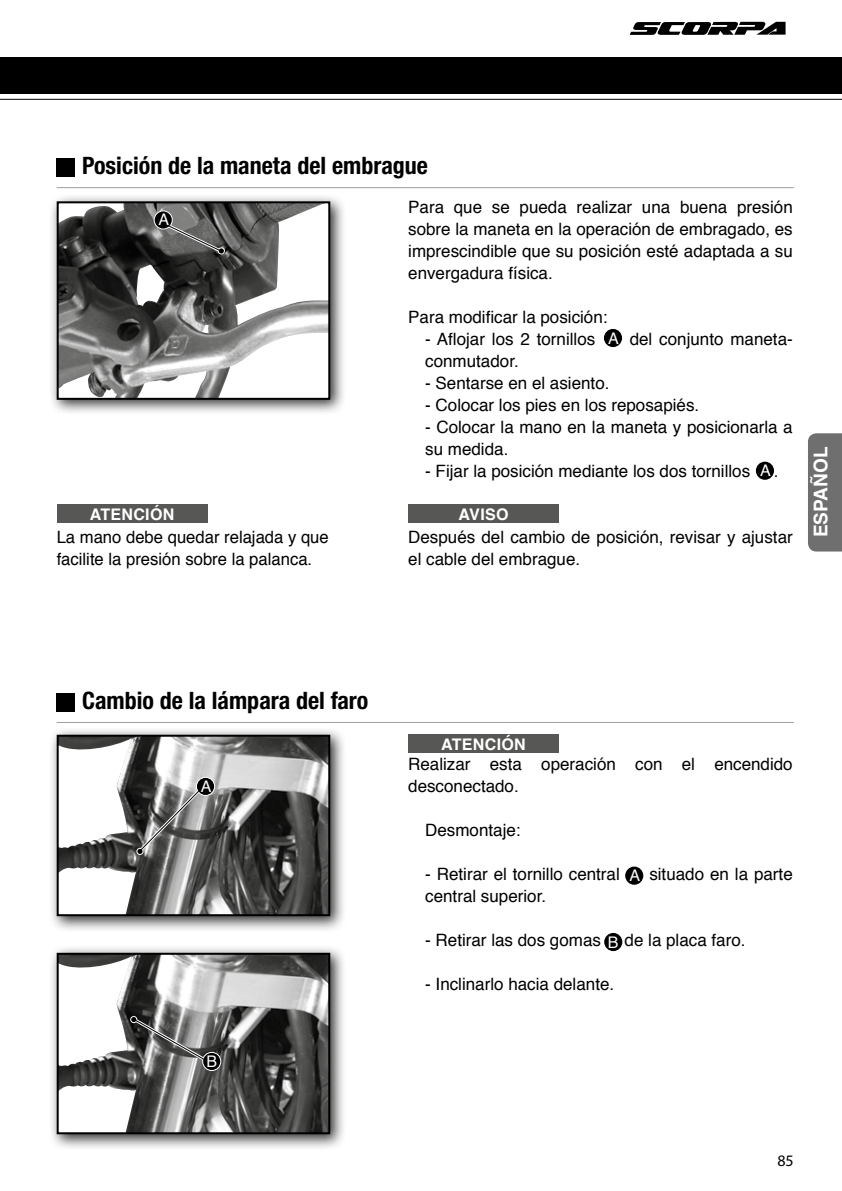
<style>
.page{position:relative;width:842px;height:1191px;background:#fff}
.page>*{position:absolute;margin:0;border:0;box-sizing:border-box;transform-origin:0 0}
.t1{font:700 condensed 24px "Helvetica Neue LT Pro";color:#000}
.t2{font:700 19px "Helvetica";color:#fff}
.t3{font:17px/22px "Helvetica";color:#000}
.t4{font:700 16px "Helvetica";letter-spacing:.02em;color:#fff}
.t5{font:16px "Helvetica";color:#fff}
.t6{font:16px "Myriad Pro";color:#000}
.s1{font-size:17px;color:#000}
</style>
<div class="page">
<div style="left:0;top:57px;width:842px;height:37px;background:#000"></div>
<hr style="left:0;top:99px;width:842px;height:1px;background:#000">
<svg style="left:630px;top:22px;width:155px;height:13px"></svg>
<div style="left:57px;top:505px;width:150px;height:18px;background:#575756"></div>
<hr style="left:57px;top:187px;width:737px;height:1px;background:#9d9d9c">
<hr style="left:57px;top:722px;width:737px;height:1px;background:#9d9d9c">
<div style="left:57px;top:158px;width:18px;height:18px;background:#000"></div>
<div style="left:57px;top:693px;width:18px;height:18px;background:#000"></div>
<div style="left:408px;top:505px;width:151px;height:18px;background:#575756"></div>
<div style="left:408px;top:734px;width:151px;height:18px;background:#575756"></div>
<div style="left:49px;top:726px;width:298px;height:206px;background:#000;opacity:.8"></div>
<img style="left:60px;top:737px;width:267px;height:176px">
<div style="left:57px;top:734px;width:273px;height:182px;border:2px solid #000"></div>
<div style="left:196px;top:777px;width:19px;height:18px;background:#000;border-radius:50%"></div>
<div style="left:196px;top:777px;width:19px;height:19px;border:1px solid #fff;border-radius:50%"></div>
<svg style="left:135px;top:786px;width:68px;height:69px;background:#767575"></svg>
<div style="left:49px;top:193px;width:298px;height:223px;background:#000;opacity:.8"></div>
<img style="left:60px;top:204px;width:267px;height:193px">
<div style="left:57px;top:201px;width:273px;height:199px;border:2px solid #000"></div>
<div style="left:154px;top:211px;width:18px;height:18px;background:#000;border-radius:50%"></div>
<div style="left:154px;top:210px;width:19px;height:19px;border:1px solid #fff;border-radius:50%"></div>
<svg style="left:165px;top:222px;width:60px;height:33px;background:#696968"></svg>
<div style="left:49px;top:944px;width:298px;height:206px;background:#000;opacity:.8"></div>
<img style="left:60px;top:955px;width:267px;height:176px">
<div style="left:57px;top:952px;width:273px;height:182px;border:2px solid #000"></div>
<div style="left:203px;top:1052px;width:18px;height:18px;background:#000;border-radius:50%"></div>
<div style="left:202px;top:1052px;width:19px;height:19px;border:1px solid #fff;border-radius:50%"></div>
<svg style="left:130px;top:1015px;width:82px;height:50px;background:#717170"></svg>
<div style="left:808px;top:433px;width:34px;height:118px;background:#706f6f"></div>
<div style="left:604px;top:329px;width:18px;height:18px;background:#000;border-radius:50%"></div>
<div style="left:756px;top:461px;width:18px;height:19px;background:#000;border-radius:50%"></div>
<div style="left:625px;top:866px;width:18px;height:18px;background:#000;border-radius:50%"></div>
<div style="left:604px;top:933px;width:18px;height:18px;background:#000;border-radius:50%"></div>
<h1 class="t1" style="left:82px;top:151px;width:347px">Posición de la maneta del embrague</h1>
<p class="t5" style="left:159px;top:207px;width:12px">A</p>
<p class="t4" style="left:90px;top:501px;width:86px">ATENCIÓN</p>
<p class="t3" style="left:57px;top:526px;width:274px">La mano debe quedar relajada y que facilite la presión sobre la palanca.</p>
<p class="t3" style="left:408px;top:197px;width:386px;text-align:justify">Para que se pueda realizar una buena presión sobre la maneta en la operación de embragado, es imprescindible que su posición esté adaptada a su envergadura física.</p>
<p class="t3" style="left:408px;top:307px;width:201px">Para modificar la posición:</p>
<p class="t3" style="left:425px;top:329px;width:172px">- Aflojar los 2 tornillos</p>
<p class="t3" style="left:630px;top:329px;width:165px">del conjunto maneta-</p>
<p class="t3" style="left:425px;top:351px;width:95px">conmutador.</p>
<p class="t3" style="left:425px;top:373px;width:186px">- Sentarse en el asiento.</p>
<p class="t3" style="left:425px;top:395px;width:275px">- Colocar los pies en los reposapiés.</p>
<p class="t3" style="left:425px;top:417px;width:369px">- Colocar la mano en la maneta y posicionarla a su medida.</p>
<p class="t3" style="left:425px;top:461px;width:326px">- Fijar la posición mediante los dos tornillos</p>
<p class="t5" style="left:760px;top:458px;width:20px">A<span class="s1">.</span></p>
<p class="t5" style="left:608px;top:325px;width:12px">A</p>
<p class="t4" style="left:458px;top:501px;width:52px">AVISO</p>
<p class="t3" style="left:408px;top:527px;width:386px">Después del cambio de posición, revisar y ajustar el cable del embrague.</p>
<p class="t2" style="left:805px;top:537px;width:92px;rotate:-90deg">ESPAÑOL</p>
<h1 class="t1" style="left:82px;top:686px;width:288px">Cambio de la lámpara del faro</h1>
<p class="t5" style="left:201px;top:774px;width:12px">A</p>
<p class="t5" style="left:207px;top:1049px;width:12px">B</p>
<p class="t4" style="left:441px;top:731px;width:86px">ATENCIÓN</p>
<p class="t3" style="left:408px;top:753px;width:386px">Realizar esta operación con el encendido desconectado.</p>
<p class="t3" style="left:425px;top:819px;width:97px">Desmontaje:</p>
<p class="t3" style="left:425px;top:863px;width:196px">- Retirar el tornillo central</p>
<p class="t3" style="left:649px;top:863px;width:145px">situado en la parte</p>
<p class="t3" style="left:425px;top:885px;width:122px">central superior.</p>
<p class="t3" style="left:425px;top:929px;width:322px">- Retirar las dos gomas <sub>B</sub> de la placa faro.</p>
<p class="t3" style="left:425px;top:973px;width:190px">- Inclinarlo hacia delante.</p>
<p class="t5" style="left:629px;top:863px;width:12px">A</p>
<p class="t6" style="left:777px;top:1150px;width:18px">85</p>
</div>
